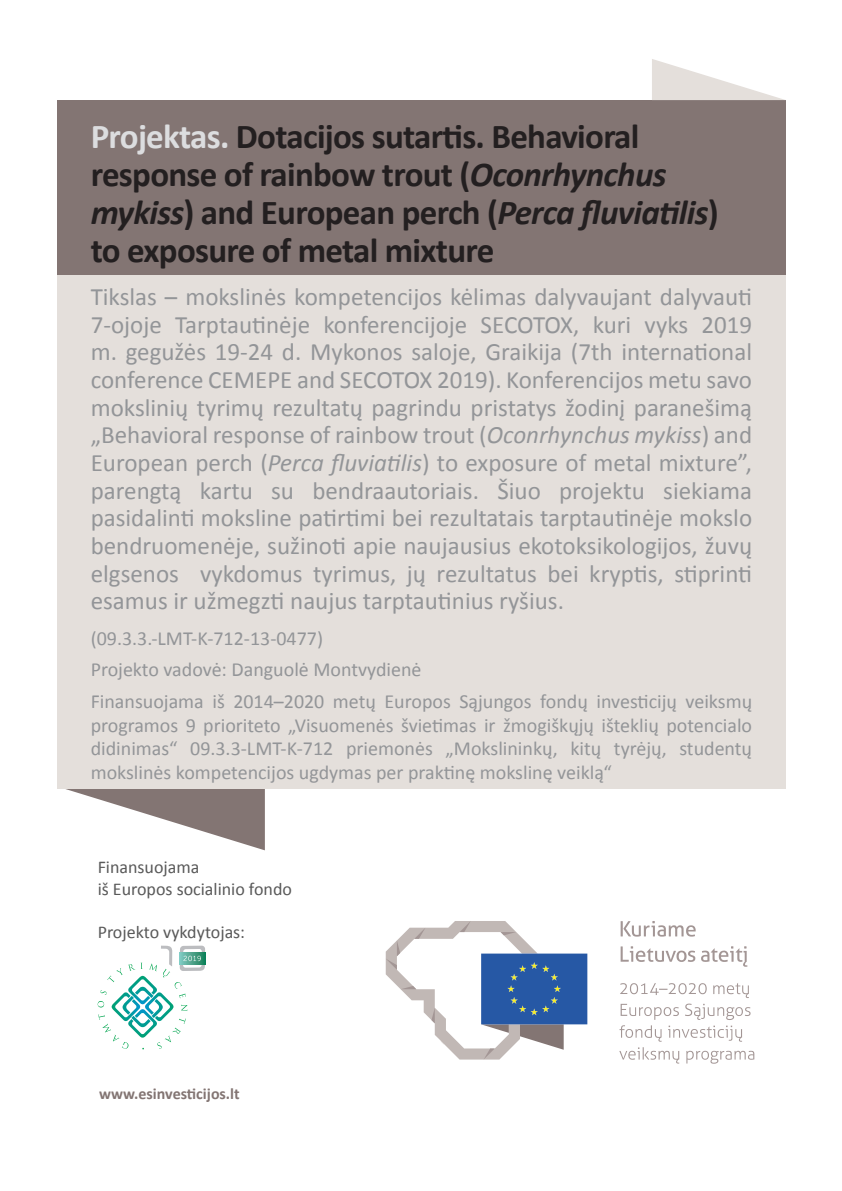
<style>
.page{position:relative;width:842px;height:1191px;background:#fff}
.page>*{position:absolute;margin:0;border:0;box-sizing:border-box;transform-origin:0 0}
.t1{font:700 35px/38px "Calibri";letter-spacing:-.02em;color:#231f20}
.t2{font:25px/27.6px "Calibri";color:#939598;text-align:justify}
.t3{font:20px/23.6px "Calibri";color:#939598}
.t4{font:18px/21.6px "Calibri";color:#595959}
.t5{font:700 16px "Calibri";color:#837573}
.s1{color:#dcdddf}
.s2{font-style:italic}
</style>
<div class="page">
<svg style="left:57px;top:788px;width:208px;height:62px"></svg>
<div style="left:57px;top:272px;width:729px;height:516px;background:#e4dfdb"></div>
<div style="left:57px;top:100px;width:729px;height:174px;background:#837573"></div>
<svg style="left:652px;top:59px;width:133px;height:41px"></svg>
<svg style="left:386px;top:921px;width:201px;height:138px"></svg>
<svg style="left:619px;top:921px;width:135px;height:142px"></svg>
<div style="left:179px;top:952px;width:27px;height:12px;background:#098159"></div>
<svg style="left:98px;top:945px;width:107px;height:104px"></svg>
<h1 class="t1" style="left:91px;top:117px;width:629px"><span class="s1">Projektas.</span> Dotacijos sutartis. Behavioral response of rainbow trout (<span class="s2">Oconrhynchus mykiss</span>) and European perch (<span class="s2">Perca fluviatilis</span>) to exposure of metal mixture</h1>
<p class="t2" style="left:91px;top:283px;width:663px">Tikslas – mokslinės kompetencijos kėlimas dalyvaujant dalyvauti 7-ojoje Tarptautinėje konferencijoje SECOTOX, kuri vyks 2019 m. gegužės 19-24 d. Mykonos saloje, Graikija (7th international conference CEMEPE and SECOTOX 2019). Konferencijos metu savo mokslinių tyrimų rezultatų pagrindu pristatys žodinį paranešimą „Behavioral response of rainbow trout (<span class="s2">Oconrhynchus mykiss</span>) and European perch (<span class="s2">Perca fluviatilis</span>) to exposure of metal mixture”, parengtą kartu su bendraautoriais. Šiuo projektu siekiama pasidalinti moksline patirtimi bei rezultatais tarptautinėje mokslo bendruomenėje, sužinoti apie naujausius ekotoksikologijos, žuvų elgsenos vykdomus tyrimus, jų rezultatus bei kryptis, stiprinti esamus ir užmegzti naujus tarptautinius ryšius.</p>
<p class="t3" style="left:91px;top:623px;width:332px;line-height:30.3px">(09.3.3.-LMT-K-712-13-0477)<br>Projekto vadovė: Danguolė Montvydienė</p>
<p class="t3" style="left:91px;top:689px;width:663px;text-align:justify">Finansuojama iš 2014–2020 metų Europos Sąjungos fondų investicijų veiksmų programos 9 prioriteto „Visuomenės švietimas ir žmogiškųjų išteklių potencialo didinimas“ 09.3.3-LMT-K-712 priemonės „Mokslininkų, kitų tyrėjų, studentų mokslinės kompetencijos ugdymas per praktinę mokslinę veiklą“</p>
<p class="t4" style="left:98px;top:856px;width:196px">Finansuojama<br>iš Europos socialinio fondo</p>
<p class="t4" style="left:98px;top:921px;width:149px">Projekto vykdytojas:</p>
<p class="t5" style="left:99px;top:1084px;width:142px">www.esinvesticijos.lt</p>
</div>
